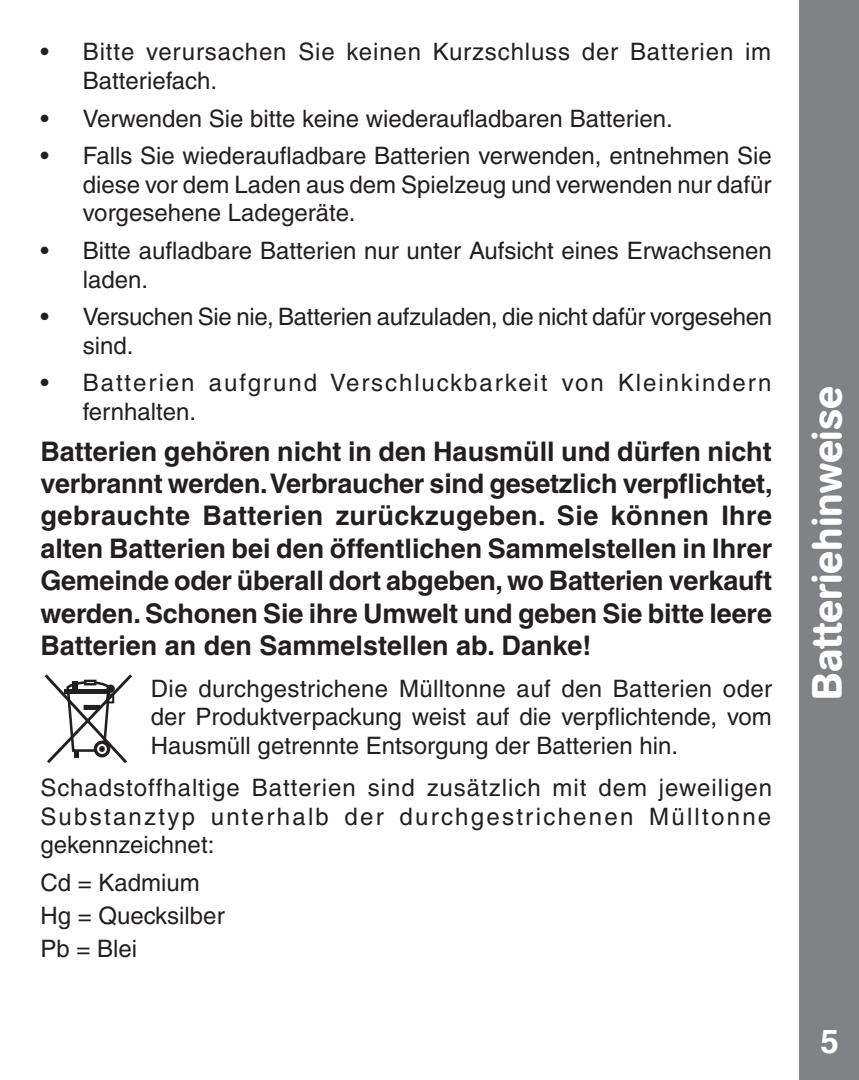
<style>
.page{position:relative;width:859px;height:1080px;background:#fff}
.page>*{position:absolute;margin:0;border:0;box-sizing:border-box;transform-origin:0 0}
.t1{font:500 42px "AG Book Rounded";color:#fff}
.t2{font:700 27px/32.4px "Helvetica";color:#231f20;text-align:justify}
.t3{font:24px/28.8px "Helvetica";color:#231f20;text-align:justify}
.t4{font:24px/28.8px "Helvetica";letter-spacing:.035em;color:#231f20}
.t5{font:24px/28.8px "Helvetica";letter-spacing:.08em;color:#231f20}
</style>
<div class="page">
<div style="left:799px;top:0;width:60px;height:1080px;background:#808285"></div>
<svg style="left:44px;top:674px;width:88px;height:89px"></svg>
<div style="left:84px;top:680px;width:12px;height:5px;border:2px solid #231f20"></div>
<div style="left:94px;top:741px;width:16px;height:16px;border:3px solid #231f20;border-radius:50%"></div>
<p class="t4" style="left:83px;top:38px;width:690px;text-indent:-43px">• Bitte verursachen Sie keinen Kurzschluss der Batterien im<br>Batteriefach.</p>
<p class="t3" style="left:40px;top:104px;width:634px">• Verwenden Sie bitte keine wiederaufladbaren Batterien.</p>
<p class="t3" style="left:83px;top:141px;width:690px;text-indent:-43px">• Falls Sie wiederaufladbare Batterien verwenden, entnehmen Sie diese vor dem Laden aus dem Spielzeug und verwenden nur dafür vorgesehene Ladegeräte.</p>
<p class="t3" style="left:83px;top:236px;width:690px;text-indent:-43px">• Bitte aufladbare Batterien nur unter Aufsicht eines Erwachsenen laden.</p>
<p class="t3" style="left:83px;top:302px;width:691px;text-indent:-43px">• Versuchen Sie nie, Batterien aufzuladen, die nicht dafür vorgesehen sind.</p>
<p class="t5" style="left:83px;top:368px;width:690px;text-indent:-43px">• Batterien aufgrund Verschluckbarkeit von Kleinkindern fernhalten.</p>
<p class="t2" style="left:40px;top:435px;width:734px">Batterien gehören nicht in den Hausmüll und dürfen nicht verbrannt werden. Verbraucher sind gesetzlich verpflichtet, gebrauchte Batterien zurückzugeben. Sie können Ihre alten Batterien bei den öffentlichen Sammelstellen in Ihrer Gemeinde oder überall dort abgeben, wo Batterien verkauft werden. Schonen Sie ihre Umwelt und geben Sie bitte leere Batterien an den Sammelstellen ab. Danke!</p>
<p class="t3" style="left:151px;top:674px;width:623px">Die durchgestrichene Mülltonne auf den Batterien oder der Produktverpackung weist auf die verpflichtende, vom Hausmüll getrennte Entsorgung der Batterien hin.</p>
<p class="t3" style="left:40px;top:773px;width:733px">Schadstoffhaltige Batterien sind zusätzlich mit dem jeweiligen Substanztyp unterhalb der durchgestrichenen Mülltonne gekennzeichnet:</p>
<p class="t3" style="left:40px;top:866px;width:186px;line-height:33px;text-align:left">Cd = Kadmium<br>Hg = Quecksilber<br>Pb = Blei</p>
<h1 class="t1" style="left:803px;top:700px;width:315px;rotate:-90deg">Batteriehinweise</h1>
</div>
